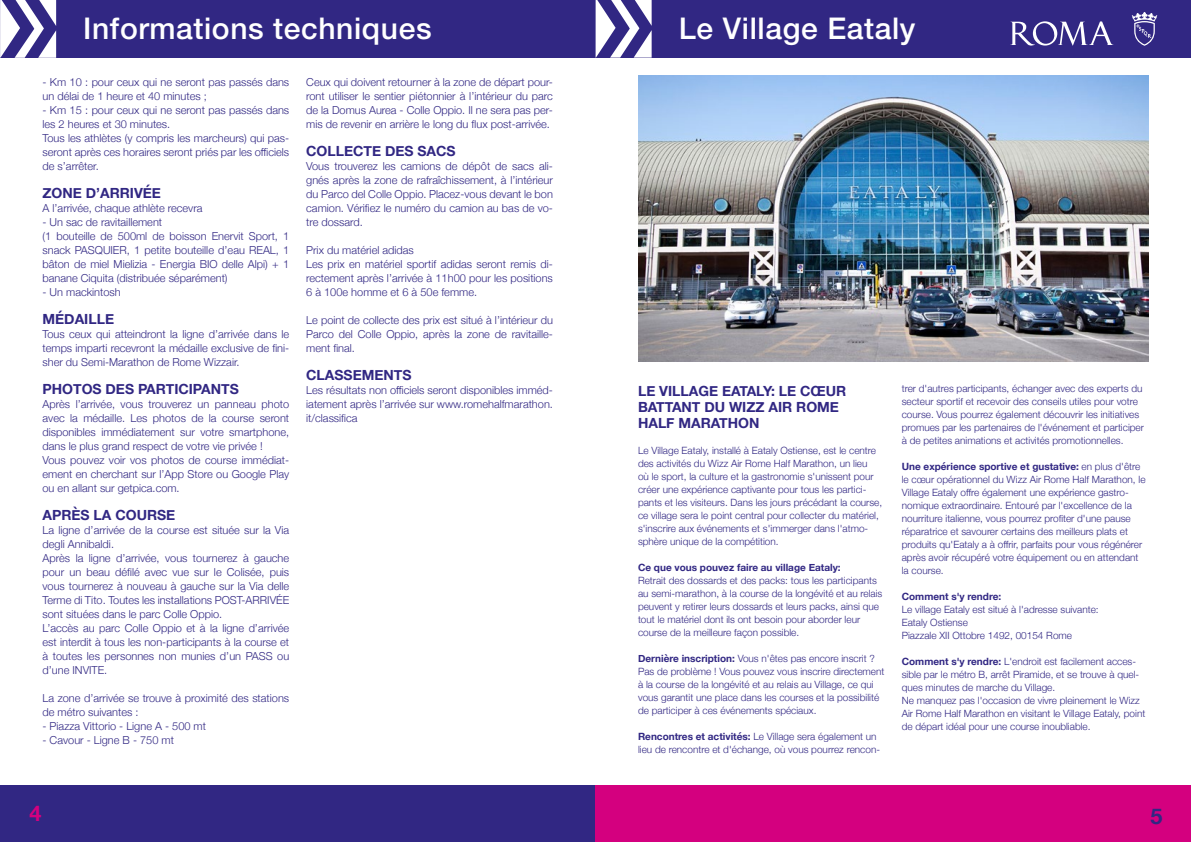
<style>
.page{position:relative;width:1191px;height:842px;background:#fff}
.page>*{position:absolute;margin:0;border:0;box-sizing:border-box;transform-origin:0 0}
.t1{font:500 30px "Helvetica Neue LT Std";letter-spacing:.02em;color:#fff}
.t2{font:700 21.6px "Helvetica Neue";color:#d4007f}
.t3{font:700 21.6px "Helvetica Neue";color:#312783}
.t4{font:700 14px/16px "Helvetica Neue";color:#312783}
.t5{font:300 11px/14px "Helvetica Neue";color:#312783}
.t6{font:300 10px/13px "Helvetica Neue";color:#312783}
.t7{font:700 10px "Helvetica Neue";color:#312783}
.s1{font-weight:700}
</style>
<div class="page">
<div style="left:0;top:785px;width:595px;height:57px;background:#312783"></div>
<div style="left:595px;top:785px;width:596px;height:57px;background:#d4007f"></div>
<div style="left:0;top:0;width:1191px;height:58px;background:#312783"></div>
<svg style="left:595px;top:0;width:56px;height:58px"></svg>
<svg style="left:0;top:0;width:56px;height:58px"></svg>
<svg style="left:1131px;top:12px;width:26px;height:34px"></svg>
<svg style="left:1010px;top:21px;width:103px;height:25px"></svg>
<img style="left:638px;top:76px;width:510px;height:286px">
<h1 class="t1" style="left:83px;top:10px;width:350px">Informations techniques</h1>
<h1 class="t1" style="left:678px;top:10px;width:238px">Le Village Eataly</h1>
<p class="t5" style="left:43px;top:74px;width:248px">- Km 10 : pour ceux qui ne seront pas passés dans un délai de 1 heure et 40 minutes ;</p>
<p class="t5" style="left:43px;top:102px;width:248px">- Km 15 : pour ceux qui ne seront pas passés dans les 2 heures et 30 minutes.<br>Tous les athlètes (y compris les marcheurs) qui pas&shy;seront après ces horaires seront priés par les officiels de s’arrêter.</p>
<p class="t4" style="left:43px;top:186px;width:120px">ZONE D’ARRIVÉE</p>
<p class="t5" style="left:43px;top:200px;width:161px">A l’arrivée, chaque athlète recevra</p>
<p class="t5" style="left:43px;top:214px;width:248px">- Un sac de ravitaillement<br>(1 bouteille de 500ml de boisson Enervit Sport, 1 snack PASQUIER, 1 petite bouteille d’eau REAL, 1 bâton de miel Mielizia - Energia BIO delle Alpi) + 1 banane Ciquita (distribuée séparément)</p>
<p class="t5" style="left:43px;top:284px;width:80px">- Un mackintosh</p>
<p class="t4" style="left:43px;top:312px;width:73px">MÉDAILLE</p>
<p class="t5" style="left:43px;top:326px;width:248px;text-align:justify">Tous ceux qui atteindront la ligne d’arrivée dans le temps imparti recevront la médaille exclusive de fini&shy;sher du Semi-Marathon de Rome Wizzair.</p>
<p class="t4" style="left:43px;top:382px;width:198px">PHOTOS DES PARTICIPANTS</p>
<p class="t5" style="left:43px;top:396px;width:248px">Après l’arrivée, vous trouverez un panneau photo avec la médaille. Les photos de la course seront disponibles immédiatement sur votre smartphone, dans le plus grand respect de votre vie privée !<br>Vous pouvez voir vos photos de course immédiat&shy;ement en cherchant sur l’App Store ou Google Play ou en allant sur getpica.com.</p>
<p class="t4" style="left:43px;top:508px;width:134px">APRÈS LA COURSE</p>
<p class="t5" style="left:43px;top:522px;width:248px">La ligne d’arrivée de la course est située sur la Via degli Annibaldi.<br>Après la ligne d’arrivée, vous tournerez à gauche pour un beau défilé avec vue sur le Colisée, puis vous tournerez à nouveau à gauche sur la Via delle Terme di Tito. Toutes les installations POST-ARRIVÉE sont situées dans le parc Colle Oppio.<br>L’accès au parc Colle Oppio et à la ligne d’arrivée est interdit à tous les non-participants à la course et à toutes les personnes non munies d’un PASS ou d’une INVITE.</p>
<p class="t5" style="left:43px;top:691px;width:248px">La zone d’arrivée se trouve à proximité des stations de métro suivantes :</p>
<p class="t5" style="left:43px;top:719px;width:165px">- Piazza Vittorio - Ligne A - 500 mt</p>
<p class="t5" style="left:43px;top:733px;width:133px">- Cavour - Ligne B - 750 mt</p>
<p class="t5" style="left:306px;top:75px;width:248px;text-align:justify">Ceux qui doivent retourner à la zone de départ pour&shy;ront utiliser le sentier piétonnier à l’intérieur du parc de la Domus Aurea - Colle Oppio. Il ne sera pas per&shy;mis de revenir en arrière le long du flux post-arrivée.</p>
<p class="t4" style="left:306px;top:144px;width:151px">COLLECTE DES SACS</p>
<p class="t5" style="left:306px;top:158px;width:248px;text-align:justify">Vous trouverez les camions de dépôt de sacs ali&shy;gnés après la zone de rafraîchissement, à l’intérieur du Parco del Colle Oppio. Placez-vous devant le bon camion. Vérifiez le numéro du camion au bas de vo&shy;tre dossard.</p>
<p class="t5" style="left:306px;top:242px;width:248px">Prix du matériel adidas<br>Les prix en matériel sportif adidas seront remis di&shy;rectement après l’arrivée à 11h00 pour les positions 6 à 100e homme et 6 à 50e femme.</p>
<p class="t5" style="left:306px;top:312px;width:248px;text-align:justify">Le point de collecte des prix est situé à l’intérieur du Parco del Colle Oppio, après la zone de ravitaille&shy;ment final.</p>
<p class="t4" style="left:306px;top:368px;width:107px">CLASSEMENTS</p>
<p class="t5" style="left:306px;top:382px;width:248px;text-align:justify">Les résultats non officiels seront disponibles imméd&shy;iatement après l’arrivée sur www.romehalfmarathon. it/classifica</p>
<p class="t4" style="left:638px;top:383px;width:210px">LE VILLAGE EATALY: LE CŒUR<br>BATTANT DU WIZZ AIR ROME<br>HALF MARATHON</p>
<p class="t6" style="left:638px;top:443px;width:246px">Le Village Eataly, installé à Eataly Ostiense, est le centre des activités du Wizz Air Rome Half Marathon, un lieu<br>où le sport, la culture et la gastronomie s'unissent pour créer une expérience captivante pour tous les partici&shy;pants et les visiteurs. Dans les jours précédant la course, ce village sera le point central pour collecter du matériel, s'inscrire aux événements et s'immerger dans l'atmo&shy;sphère unique de la compétition.</p>
<p class="t7" style="left:638px;top:559px;width:204px">Ce que vous pouvez faire au village Eataly:</p>
<p class="t6" style="left:638px;top:573px;width:246px">Retrait des dossards et des packs: tous les participants au semi-marathon, à la course de la longévité et au relais peuvent y retirer leurs dossards et leurs packs, ainsi que tout le matériel dont ils ont besoin pour aborder leur course de la meilleure façon possible.</p>
<p class="t6" style="left:638px;top:651px;width:248px"><span class="s1">Dernière inscription:</span> Vous n'êtes pas encore inscrit ?<br>Pas de problème ! Vous pouvez vous inscrire directement à la course de la longévité et au relais au Village, ce qui vous garantit une place dans les courses et la possibilité de participer à ces événements spéciaux.</p>
<p class="t6" style="left:638px;top:729px;width:243px"><span class="s1">Rencontres et activités:</span> Le Village sera également un lieu de rencontre et d'échange, où vous pourrez rencon-</p>
<p class="t6" style="left:901px;top:381px;width:244px">trer d'autres participants, échanger avec des experts du secteur sportif et recevoir des conseils utiles pour votre course. Vous pourrez également découvrir les initiatives promues par les partenaires de l'événement et participer à de petites animations et activités promotionnelles.</p>
<p class="t6" style="left:901px;top:459px;width:245px"><span class="s1">Une expérience sportive et gustative:</span> en plus d'être le cœur opérationnel du Wizz Air Rome Half Marathon, le Village Eataly offre également une expérience gastro&shy;nomique extraordinaire. Entouré par l'excellence de la nourriture italienne, vous pourrez profiter d'une pause réparatrice et savourer certains des meilleurs plats et produits qu'Eataly a à offrir, parfaits pour vous régénérer après avoir récupéré votre équipement ou en attendant la course.</p>
<p class="t7" style="left:901px;top:588px;width:101px">Comment s'y rendre:</p>
<p class="t6" style="left:901px;top:602px;width:198px">Le village Eataly est situé à l'adresse suivante:<br>Eataly Ostiense<br>Piazzale XII Ottobre 1492, 00154 Rome</p>
<p class="t6" style="left:901px;top:654px;width:245px"><span class="s1">Comment s'y rendre:</span> L'endroit est facilement acces&shy;sible par le métro B, arrêt Piramide, et se trouve à quel&shy;ques minutes de marche du Village.<br>Ne manquez pas l'occasion de vivre pleinement le Wizz Air Rome Half Marathon en visitant le Village Eataly, point de départ idéal pour une course inoubliable.</p>
<h2 class="t2" style="left:29px;top:797px;width:14px">4</h2>
<h2 class="t3" style="left:1150px;top:799px;width:14px">5</h2>
</div>
